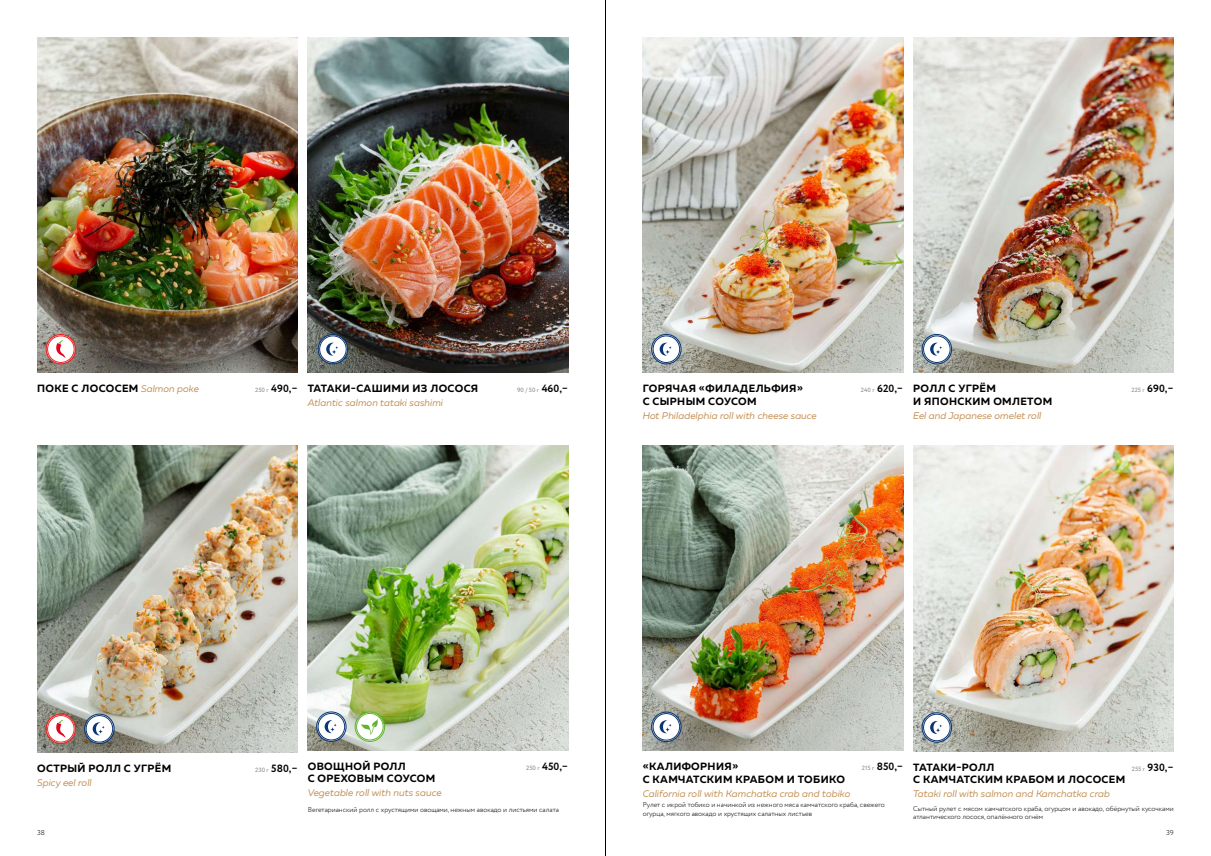
<style>
.page{position:relative;width:1211px;height:856px;background:#fff}
.page>*{position:absolute;margin:0;border:0;box-sizing:border-box;transform-origin:0 0}
.t1{font:700 10.5px "Muller";letter-spacing:.035em;color:#000}
.t2{font:700 10.5px "Circe";color:#000}
.t3{font:italic 9.62px "Muller";color:#c38f52}
.t4{font:300 7px/8.4px "Circe";color:#000}
.t5{font:6.12px "Circe";color:#808285}
.s1{font-weight:400;font-style:italic;font-size:9.62px;color:#c38f52}
.s2{font-weight:400;font-size:6.12px;color:#808285}
.s3{font-weight:700;font-size:10.5px;color:#000}
</style>
<div class="page">
<img style="left:308px;top:37px;width:260px;height:336px">
<img style="left:37px;top:37px;width:261px;height:336px">
<img style="left:642px;top:37px;width:261px;height:336px">
<img style="left:913px;top:37px;width:260px;height:336px">
<img style="left:642px;top:445px;width:261px;height:305px">
<svg style="left:47px;top:335px;width:28px;height:28px"></svg>
<div style="left:46px;top:334px;width:30px;height:30px;border:1px solid #ee2524;border-radius:50%"></div>
<div style="left:47px;top:336px;width:27px;height:26px;border:1px solid #ee2524;border-radius:50%"></div>
<svg style="left:56px;top:340px;width:9px;height:18px"></svg>
<svg style="left:652px;top:335px;width:28px;height:28px"></svg>
<div style="left:651px;top:334px;width:30px;height:30px;border:1px solid #0a3675;border-radius:50%"></div>
<div style="left:653px;top:336px;width:26px;height:26px;border:1px solid #0a3675;border-radius:50%"></div>
<div style="left:658px;top:342px;width:15px;height:14px;background:#fff;border-radius:7px"></div>
<svg style="left:659px;top:343px;width:12px;height:13px"></svg>
<svg style="left:922px;top:335px;width:28px;height:28px"></svg>
<div style="left:922px;top:334px;width:29px;height:30px;border:1px solid #0a3675;border-radius:50%"></div>
<div style="left:923px;top:336px;width:27px;height:26px;border:1px solid #0a3675;border-radius:50%"></div>
<div style="left:929px;top:342px;width:15px;height:14px;background:#fff;border-radius:7px"></div>
<svg style="left:930px;top:343px;width:12px;height:13px"></svg>
<svg style="left:652px;top:713px;width:28px;height:28px"></svg>
<div style="left:651px;top:712px;width:30px;height:29px;border:1px solid #0a3675;border-radius:50%"></div>
<div style="left:653px;top:713px;width:26px;height:27px;border:1px solid #0a3675;border-radius:50%"></div>
<div style="left:658px;top:719px;width:15px;height:15px;background:#fff;border-radius:7px"></div>
<svg style="left:659px;top:720px;width:12px;height:13px"></svg>
<svg style="left:319px;top:335px;width:28px;height:28px"></svg>
<div style="left:318px;top:334px;width:30px;height:30px;border:1px solid #0a3675;border-radius:50%"></div>
<div style="left:319px;top:336px;width:27px;height:26px;border:1px solid #0a3675;border-radius:50%"></div>
<div style="left:325px;top:342px;width:15px;height:14px;background:#fff;border-radius:7px"></div>
<svg style="left:326px;top:343px;width:12px;height:13px"></svg>
<img style="left:913px;top:445px;width:260px;height:306px">
<svg style="left:922px;top:713px;width:28px;height:28px"></svg>
<div style="left:922px;top:712px;width:29px;height:30px;border:1px solid #0a3675;border-radius:50%"></div>
<div style="left:923px;top:714px;width:27px;height:27px;border:1px solid #0a3675;border-radius:50%"></div>
<div style="left:929px;top:720px;width:15px;height:15px;background:#fff;border-radius:7px"></div>
<svg style="left:930px;top:721px;width:12px;height:13px"></svg>
<img style="left:37px;top:445px;width:261px;height:307px">
<img style="left:308px;top:445px;width:260px;height:305px">
<svg style="left:85px;top:715px;width:28px;height:28px"></svg>
<div style="left:84px;top:714px;width:30px;height:29px;border:1px solid #0a3675;border-radius:50%"></div>
<div style="left:86px;top:715px;width:27px;height:27px;border:1px solid #0a3675;border-radius:50%"></div>
<div style="left:92px;top:721px;width:15px;height:15px;background:#fff;border-radius:7px"></div>
<svg style="left:93px;top:722px;width:12px;height:13px"></svg>
<svg style="left:317px;top:712px;width:28px;height:28px"></svg>
<div style="left:316px;top:712px;width:30px;height:29px;border:1px solid #0a3675;border-radius:50%"></div>
<div style="left:318px;top:713px;width:27px;height:27px;border:1px solid #0a3675;border-radius:50%"></div>
<div style="left:323px;top:719px;width:15px;height:15px;background:#fff;border-radius:7px"></div>
<svg style="left:324px;top:720px;width:13px;height:13px"></svg>
<svg style="left:47px;top:715px;width:28px;height:28px"></svg>
<div style="left:46px;top:714px;width:30px;height:29px;border:1px solid #ee2524;border-radius:50%"></div>
<div style="left:47px;top:715px;width:27px;height:27px;border:1px solid #ee2524;border-radius:50%"></div>
<svg style="left:56px;top:719px;width:9px;height:19px"></svg>
<svg style="left:356px;top:712px;width:28px;height:28px"></svg>
<div style="left:355px;top:712px;width:30px;height:29px;border:1px solid #61b32e;border-radius:50%"></div>
<div style="left:356px;top:713px;width:27px;height:27px;border:1px solid #61b32e;border-radius:50%"></div>
<svg style="left:361px;top:719px;width:17px;height:16px"></svg>
<hr style="left:605px;top:0;width:1px;height:856px;background:#000">
<h1 class="t1" style="left:37px;top:382px;width:163px">ПОКЕ С ЛОСОСЕМ <span class="s1">Salmon poke</span></h1>
<h1 class="t2" style="left:255px;top:382px;width:44px"><span class="s2">250 г</span> 490,–</h1>
<h1 class="t1" style="left:642px;top:382px;width:162px">ГОРЯЧАЯ «ФИЛАДЕЛЬФИЯ»</h1>
<h1 class="t2" style="left:860px;top:382px;width:44px"><span class="s2">240 г</span> 620,–</h1>
<h1 class="t1" style="left:642px;top:395px;width:115px">С СЫРНЫМ СОУСОМ</h1>
<h2 class="t3" style="left:642px;top:410px;width:176px">Hot Philadelphia roll with cheese sauce</h2>
<h1 class="t1" style="left:308px;top:382px;width:172px">ТАТАКИ-САШИМИ ИЗ ЛОСОСЯ</h1>
<p class="t5" style="left:517px;top:386px;width:52px">90 / 50 г <span class="s3">460,–</span></p>
<h2 class="t3" style="left:308px;top:397px;width:137px">Atlantic salmon tataki sashimi</h2>
<h1 class="t1" style="left:913px;top:382px;width:84px">РОЛЛ С УГРЁМ</h1>
<h1 class="t2" style="left:1131px;top:382px;width:44px"><span class="s2">225 г</span> 690,–</h1>
<h1 class="t1" style="left:913px;top:395px;width:140px">И ЯПОНСКИМ ОМЛЕТОМ</h1>
<h2 class="t3" style="left:913px;top:410px;width:130px">Eel and Japanese omelet roll</h2>
<h1 class="t1" style="left:37px;top:761px;width:135px">ОСТРЫЙ РОЛЛ С УГРЁМ</h1>
<h1 class="t2" style="left:255px;top:761px;width:44px"><span class="s2">230 г</span> 580,–</h1>
<h2 class="t3" style="left:37px;top:776px;width:56px">Spicy eel roll</h2>
<h1 class="t1" style="left:308px;top:759px;width:99px">ОВОЩНОЙ РОЛЛ</h1>
<h1 class="t2" style="left:526px;top:759px;width:44px"><span class="s2">250 г</span> 450,–</h1>
<h1 class="t1" style="left:308px;top:772px;width:129px">С ОРЕХОВЫМ СОУСОМ</h1>
<h2 class="t3" style="left:308px;top:787px;width:135px">Vegetable roll with nuts sauce</h2>
<p class="t4" style="left:308px;top:806px;width:253px">Вегетарианский ролл с хрустящими овощами, нежным авокадо и листьями салата</p>
<h1 class="t1" style="left:642px;top:759px;width:97px">«КАЛИФОРНИЯ»</h1>
<h1 class="t2" style="left:861px;top:759px;width:43px"><span class="s2">215 г</span> 850,–</h1>
<h1 class="t1" style="left:642px;top:772px;width:204px">С КАМЧАТСКИМ КРАБОМ И ТОБИКО</h1>
<h2 class="t3" style="left:642px;top:787px;width:209px">California roll with Kamchatka crab and tobiko</h2>
<p class="t4" style="left:642px;top:801px;width:243px">Рулет с икрой тобико и начинкой из нежного мяса камчатского краба, свежего огурца, мягкого авокадо и хрустящих салатных листьев</p>
<h1 class="t1" style="left:913px;top:760px;width:82px">ТАТАКИ-РОЛЛ</h1>
<h1 class="t2" style="left:1131px;top:760px;width:43px"><span class="s2">255 г</span> 930,–</h1>
<h1 class="t1" style="left:913px;top:773px;width:213px">С КАМЧАТСКИМ КРАБОМ И ЛОСОСЕМ</h1>
<h2 class="t3" style="left:913px;top:788px;width:198px">Tataki roll with salmon and Kamchatka crab</h2>
<p class="t4" style="left:913px;top:804px;width:262px">Сытный рулет с мясом камчатского краба, огурцом и авокадо, обёрнутый кусочками атлантического лосося, опалённого огнём</p>
<p class="t4" style="left:37px;top:828px;width:9px">38</p>
<p class="t4" style="left:1166px;top:828px;width:9px">39</p>
</div>
